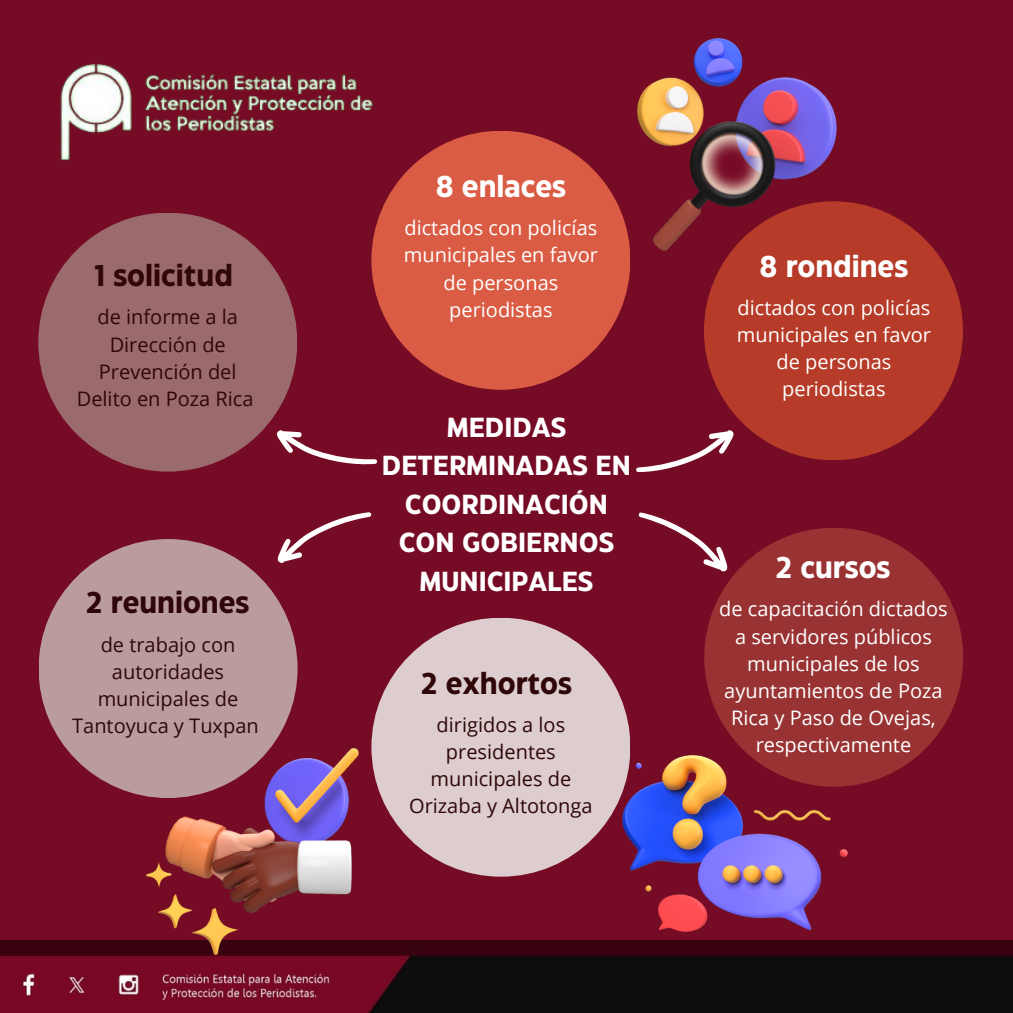
<style>
.page{position:relative;width:1013px;height:1013px;background:#fff}
.page>*{position:absolute;margin:0;border:0;box-sizing:border-box;transform-origin:0 0}
.t1{font:700 30px "Eastman Grotesque";color:#2f0709}
.t2{font:700 30px "Eastman Grotesque";color:#fff}
.t3{font:700 27.5px/38.5px "Eastman Grotesque";color:#fff;text-align:center}
.t4{font:20px/27.2px "Open Sans";color:#fff;text-align:center}
.t5{font:20px/27.2px "Open Sans";color:#2f0709;text-align:center}
</style>
<div class="page">
<div style="left:0;top:0;width:1012px;height:1012px;background:#760b25"></div>
<img style="left:0;top:940px;width:1012px;height:72px">
<img style="left:60px;top:63px;width:313px;height:98px">
<div style="left:38px;top:213px;width:259px;height:258px;background:#9a6a6d;border-radius:50%"></div>
<div style="left:371px;top:131px;width:259px;height:259px;background:#da5c44;border-radius:50%"></div>
<div style="left:704px;top:201px;width:259px;height:259px;background:#b63c29;border-radius:50%"></div>
<div style="left:39px;top:539px;width:258px;height:259px;background:#bb9c9e;border-radius:50%"></div>
<div style="left:371px;top:617px;width:259px;height:259px;background:#ddcdce;border-radius:50%"></div>
<div style="left:704px;top:527px;width:259px;height:259px;background:#933;border-radius:50%"></div>
<svg style="left:638px;top:512px;width:90px;height:60px"></svg>
<svg style="left:636px;top:430px;width:98px;height:42px"></svg>
<svg style="left:273px;top:413px;width:104px;height:52px"></svg>
<svg style="left:277px;top:512px;width:94px;height:51px"></svg>
<img style="left:638px;top:39px;width:198px;height:212px">
<img style="left:146px;top:748px;width:213px;height:206px">
<img style="left:622px;top:755px;width:225px;height:176px">
<div style="left:964px;top:966px;width:37px;height:38px;background:#0d0d0d"></div>
<p class="t1" style="left:94px;top:264px;width:140px">1 solicitud</p>
<h2 class="t5" style="left:77px;top:303px;width:178px">de informe a la<br>Dirección de<br>Prevención del<br>Delito en Poza Rica</h2>
<p class="t1" style="left:87px;top:591px;width:164px">2 reuniones</p>
<p class="t5" style="left:72px;top:630px;width:188px">de trabajo con autoridades municipales de<br>Tantoyuca y Tuxpan</p>
<h1 class="t2" style="left:435px;top:175px;width:132px">8 enlaces</h1>
<p class="t4" style="left:404px;top:214px;width:195px">dictados con policías municipales en favor de personas periodistas</p>
<h2 class="t3" style="left:382px;top:410px;width:250px">MEDIDAS<br>DETERMINADAS EN<br>COORDINACIÓN<br>CON GOBIERNOS<br>MUNICIPALES</h2>
<h2 class="t1" style="left:421px;top:671px;width:152px">2 exhortos</h2>
<p class="t5" style="left:409px;top:710px;width:185px">dirigidos a los presidentes municipales de<br>Orizaba y Altotonga</p>
<h2 class="t2" style="left:759px;top:254px;width:150px">8 rondines</h2>
<p class="t4" style="left:737px;top:293px;width:195px">dictados con policías municipales en favor de personas periodistas</p>
<h2 class="t2" style="left:776px;top:556px;width:116px">2 cursos</h2>
<p class="t4" style="left:719px;top:595px;width:230px">de capacitación dictados a servidores públicos municipales de los ayuntamientos de Poza<br>Rica y Paso de Ovejas, respectivamente</p>
</div>
